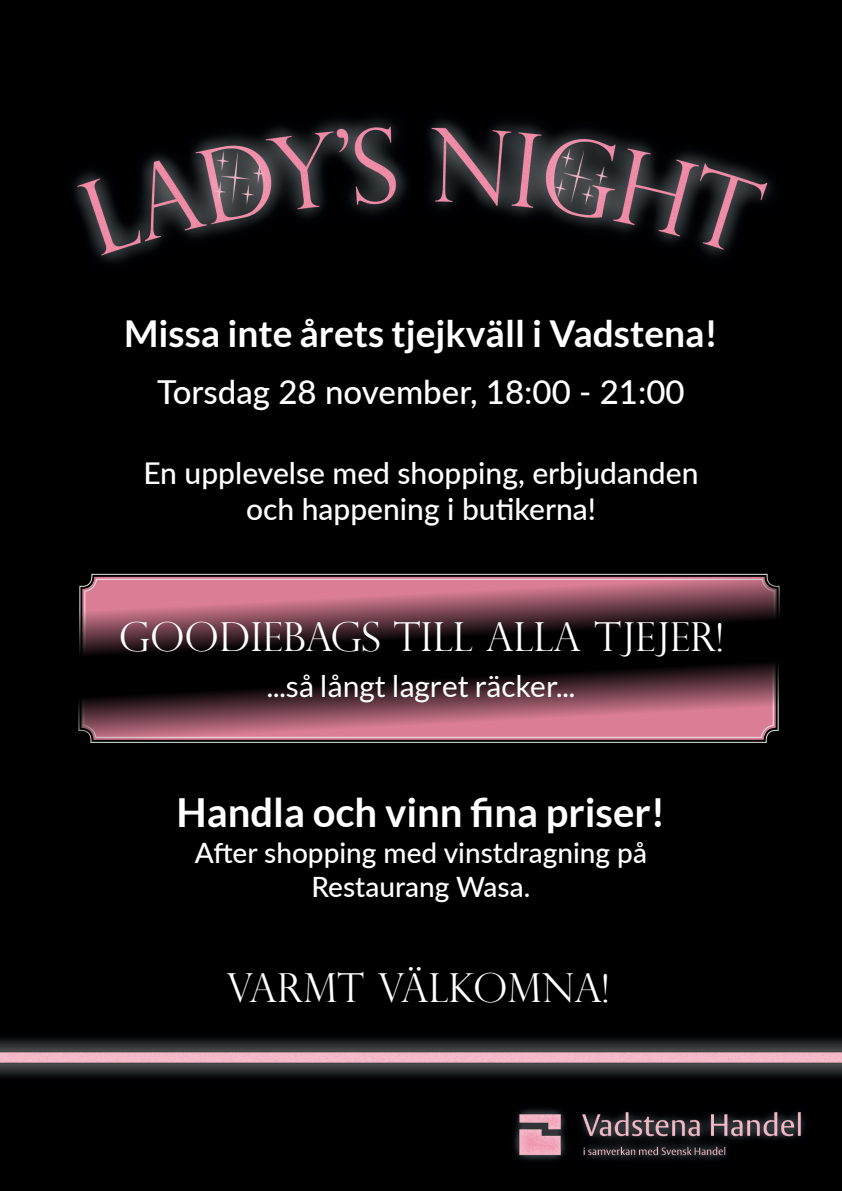
<style>
.page{position:relative;width:842px;height:1191px;background:#fff}
.page>*{position:absolute;margin:0;border:0;box-sizing:border-box;transform-origin:0 0}
.t1{font:300 40px "Perpetua Titling";color:#fff}
.t2{font:700 40px "Lato";color:#fff}
.t3{font:700 37px "Lato";color:#fff}
.t4{font:500 33px "Lato";color:#fff}
.t5{font:500 30px/36px "Lato";color:#fff;text-align:center}
.t6{font:30px "Lato";color:#fff}
.t7{font:500 28px/33.6px "Lato";color:#fff;text-align:center}
</style>
<div class="page">
<img style="left:0;top:0;width:842px;height:1191px">
<svg style="left:79px;top:573px;width:701px;height:105px;background:#7e4a57"></svg>
<div style="left:84px;top:579px;width:691px;height:93px;border:1px solid #fff;border-radius:12px"></div>
<svg style="left:78px;top:639px;width:701px;height:104px;background:#4f2e37"></svg>
<div style="left:83px;top:644px;width:691px;height:94px;border:1px solid #fff;border-radius:12px"></div>
<p class="t3" style="left:124px;top:313px;width:595px">Missa inte årets tjejkväll i Vadstena!</p>
<p class="t4" style="left:157px;top:368px;width:529px">Torsdag 28 november, 18:00 - 21:00</p>
<p class="t5" style="left:143px;top:453px;width:557px">En upplevelse med shopping, erbjudanden och happening i butikerna!</p>
<h1 class="t1" style="left:119px;top:613px;width:606px">GOODIEBAGS TILL ALLA TJEJER!</h1>
<p class="t6" style="left:267px;top:669px;width:310px">...så långt lagret räcker...</p>
<h1 class="t2" style="left:177px;top:789px;width:490px">Handla och vinn fina priser!</h1>
<p class="t7" style="left:195px;top:835px;width:454px">After shopping med vinstdragning på<br>Restaurang Wasa.</p>
<h1 class="t1" style="left:226px;top:963px;width:384px">VARMT VÄLKOMNA!</h1>
</div>
